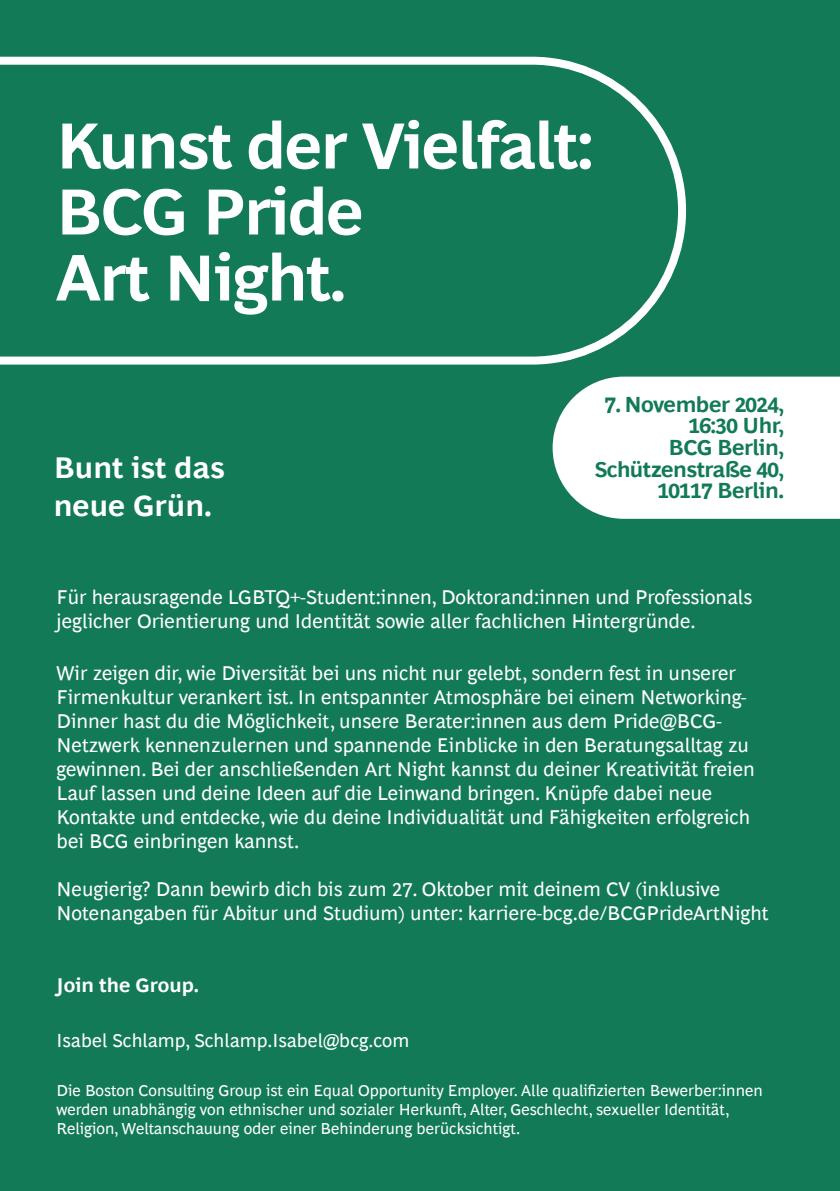
<style>
.page{position:relative;width:840px;height:1191px;background:#fff}
.page>*{position:absolute;margin:0;border:0;box-sizing:border-box;transform-origin:0 0}
.t1{font:700 66px/66px "Henderson BCG Sans";letter-spacing:-.025em;color:#fff}
.t2{font:700 30px "Henderson BCG Sans";color:#fff}
.t3{font:700 22px/21.6px "Henderson BCG Sans";letter-spacing:-.025em;color:#127a56;text-align:right}
.t4{font:20px/24px "Henderson BCG Sans";color:#fff}
.t5{font:700 20px "Henderson BCG Sans";color:#fff}
.t6{font:19px "Henderson BCG Sans";color:#fff}
.t7{font:16px/19.2px "Henderson BCG Sans";color:#fff}
</style>
<div class="page">
<div style="left:0;top:0;width:839px;height:1191px;background:#127a56"></div>
<svg style="left:552px;top:376px;width:287px;height:143px;background:#f0f6f4"></svg>
<svg style="left:0;top:56px;width:687px;height:309px"></svg>
<p class="t1" style="left:56px;top:107px;width:539px">Kunst der Vielfalt:<br>BCG Pride</p>
<p class="t1" style="left:56px;top:239px;width:292px">Art Night.</p>
<p class="t2" style="left:54px;top:446px;width:172px">Bunt ist das</p>
<p class="t2" style="left:54px;top:484px;width:159px">neue Grün.</p>
<p class="t3" style="left:604px;top:391px;width:181px">7. November 2024,</p>
<p class="t3" style="left:688px;top:413px;width:97px">16:30 Uhr,</p>
<p class="t3" style="left:668px;top:435px;width:117px">BCG Berlin,</p>
<p class="t3" style="left:594px;top:456px;width:191px">Schützenstraße 40,<br>10117 Berlin.</p>
<p class="t4" style="left:56px;top:583px;width:697px">Für herausragende LGBTQ+-Student:innen, Doktorand:innen und Professionals jeglicher Orientierung und Identität sowie aller fachlichen Hintergründe.</p>
<p class="t4" style="left:56px;top:659px;width:680px">Wir zeigen dir, wie Diversität bei uns nicht nur gelebt, sondern fest in unserer</p>
<p class="t4" style="left:56px;top:683px;width:691px">Firmenkultur verankert ist. In entspannter Atmosphäre bei einem Networking-</p>
<p class="t4" style="left:56px;top:707px;width:666px">Dinner hast du die Möglichkeit, unsere Berater:innen aus dem Pride@BCG-</p>
<p class="t4" style="left:56px;top:731px;width:693px">Netzwerk kennenzulernen und spannende Einblicke in den Beratungsalltag zu</p>
<p class="t4" style="left:56px;top:755px;width:699px">gewinnen. Bei der anschließenden Art Night kannst du deiner Kreativität freien<br>Lauf lassen und deine Ideen auf die Leinwand bringen. Knüpfe dabei neue</p>
<p class="t4" style="left:56px;top:803px;width:694px">Kontakte und entdecke, wie du deine Individualität und Fähigkeiten erfolgreich</p>
<p class="t4" style="left:56px;top:827px;width:244px">bei BCG einbringen kannst.</p>
<p class="t4" style="left:56px;top:875px;width:664px">Neugierig? Dann bewirb dich bis zum 27. Oktober mit deinem CV (inklusive</p>
<p class="t4" style="left:56px;top:899px;width:713px">Notenangaben für Abitur und Studium) unter: karriere-bcg.de/BCGPrideArtNight</p>
<p class="t5" style="left:56px;top:970px;width:144px">Join the Group.</p>
<p class="t6" style="left:56px;top:1026px;width:354px">Isabel Schlamp, Schlamp.Isabel@bcg.com</p>
<p class="t7" style="left:56px;top:1079px;width:707px">Die Boston Consulting Group ist ein Equal Opportunity Employer. Alle qualifizierten Bewerber:innen werden unabhängig von ethnischer und sozialer Herkunft, Alter, Geschlecht, sexueller Identität,</p>
<p class="t7" style="left:56px;top:1117px;width:465px">Religion, Weltanschauung oder einer Behinderung berücksichtigt.</p>
</div>
